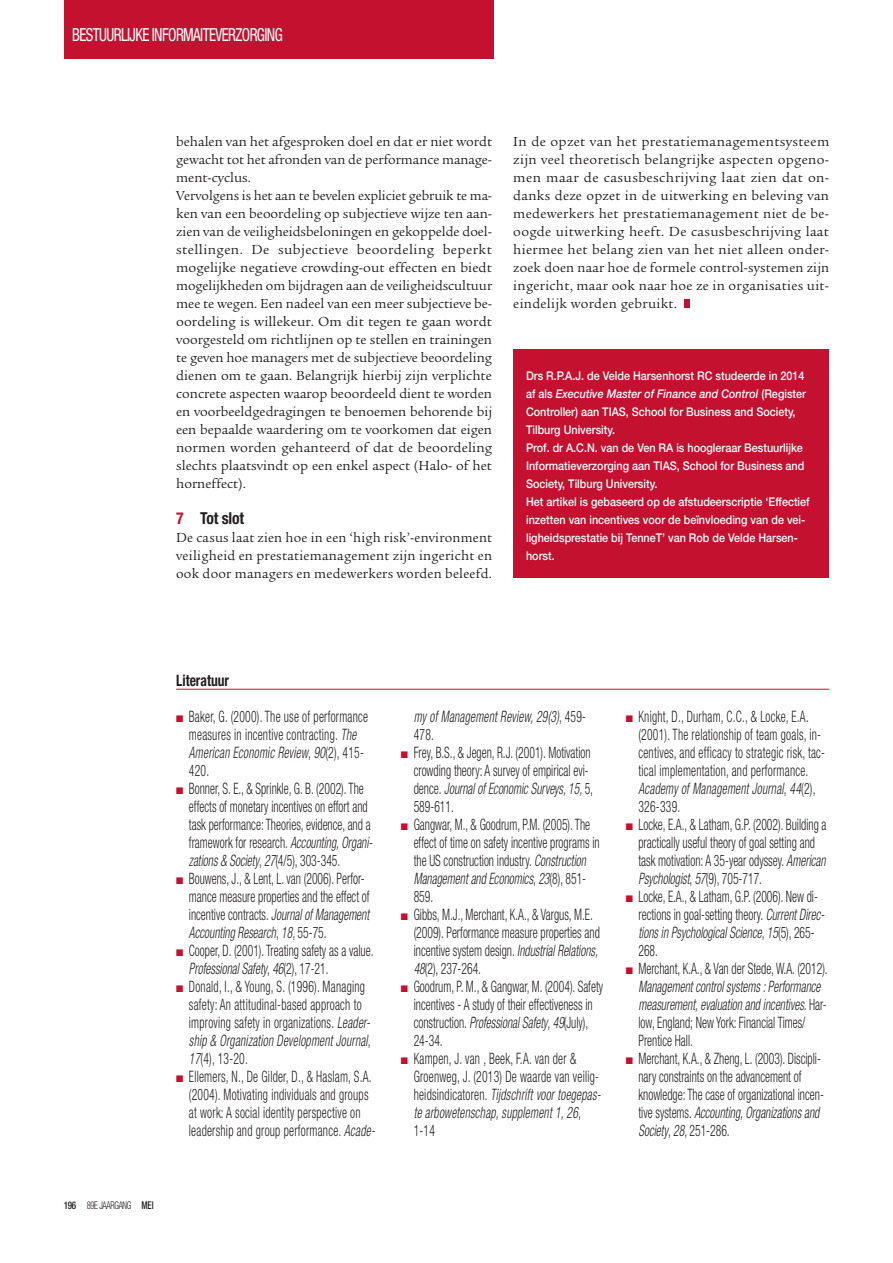
<style>
.page{position:relative;width:893px;height:1263px;background:#fff}
.page>*{position:absolute;margin:0;border:0;box-sizing:border-box;transform-origin:0 0}
.t1{font:condensed 18px "Helvetica Neue LT Std";letter-spacing:-.04em;color:#fff;scale:.84 1}
.t2{font:700 condensed 16.5px "Helvetica Neue LT Std";letter-spacing:-.01em;color:#231f20;scale:.95 1}
.t3{font:300 condensed 15.75px/18px "Helvetica Neue LT Std";color:#231f20;scale:.74 1}
.t4{font:300 condensed 15.75px/18px "Helvetica Neue LT Std";letter-spacing:.02em;color:#231f20;scale:.74 1}
.t5{font:italic 300 condensed 15.75px/18px "Helvetica Neue LT Std";letter-spacing:.02em;color:#231f20;scale:.74 1}
.t6{font:700 condensed 15.75px "Helvetica Neue LT Std";color:#231f20;scale:.86 1}
.t7{font:14.25px/18px "Legacy Serif Std";color:#231f20;text-align:justify}
.t8{font:500 12px/18px "Helvetica Neue LT Std";color:#fff;scale:.9 1}
.t9{font:300 condensed 10.65px "Helvetica Neue LT Std";letter-spacing:-.04em;color:#231f20;scale:.8 1}
.s1{color:#c41130}
.s2{font-style:italic}
.s3{font-weight:500;font-size:10.5px}
.s4{font-weight:500}
.s5{font-style:normal}
</style>
<div class="page">
<div style="left:64px;top:0;width:429px;height:58px;background:#c41130"></div>
<hr style="left:176px;top:689px;width:653px;height:1px;background:#c41130">
<div style="left:684px;top:299px;width:6px;height:9px;background:#c41130"></div>
<div style="left:513px;top:349px;width:316px;height:229px;background:#c41130"></div>
<p class="t1" style="left:72px;top:25px;width:252px">BESTUURLIJKE INFORMAITEVERZORGING</p>
<p class="t7" style="left:176px;top:133px;width:318px;text-align:left">behalen van het afgesproken doel en dat er niet wordt gewacht tot het afronden van de performance manage&shy;ment-cyclus.<br>Vervolgens is het aan te bevelen expliciet gebruik te ma&shy;ken van een beoordeling op subjectieve wijze ten aan&shy;zien van de veiligheidsbeloningen en gekoppelde doel&shy;stellingen. De subjectieve beoordeling beperkt mogelijke negatieve crowding-out effecten en biedt mogelijkheden om bijdragen aan de veiligheidscultuur mee te wegen. Een nadeel van een meer subjectieve be&shy;oordeling is willekeur. Om dit tegen te gaan wordt voorgesteld om richtlijnen op te stellen en trainingen te geven hoe managers met de subjectieve beoordeling dienen om te gaan. Belangrijk hierbij zijn verplichte concrete aspecten waarop beoordeeld dient te worden en voorbeeldgedragingen te benoemen behorende bij een bepaalde waardering om te voorkomen dat eigen normen worden gehanteerd of dat de beoordeling slechts plaatsvindt op een enkel aspect (Halo- of het horneffect).</p>
<p class="t2" style="left:176px;top:512px;width:73px"><span class="s1">7</span> Tot slot</p>
<p class="t7" style="left:176px;top:529px;width:317px">De casus laat zien hoe in een ‘high risk’-environment veiligheid en prestatiemanagement zijn ingericht en ook door managers en medewerkers worden beleefd.</p>
<p class="t7" style="left:513px;top:133px;width:317px">In de opzet van het prestatiemanagementsysteem zijn veel theoretisch belangrijke aspecten opgeno&shy;men maar de casusbeschrijving laat zien dat on&shy;danks deze opzet in de uitwerking en beleving van medewerkers het prestatiemanagement niet de be&shy;oogde uitwerking heeft. De casusbeschrijving laat hiermee het belang zien van het niet alleen onder&shy;zoek doen naar hoe de formele control-systemen zijn ingericht, maar ook naar hoe ze in organisaties uit&shy;eindelijk worden gebruikt.</p>
<p class="t8" style="left:526px;top:368px;width:317px">Drs R.P.A.J. de Velde Harsenhorst RC studeerde in 2014 af als <span class="s2">Executive Master of Finance and Control</span> (Register Controller) aan TIAS, School for Business and Society, Tilburg University.<br>Prof. dr A.C.N. van de Ven RA is hoogleraar Bestuurlijke Informatieverzorging aan TIAS, School for Business and Society, Tilburg University.<br>Het artikel is gebaseerd op de afstudeerscriptie ‘Effectief inzetten van incentives voor de beïnvloeding van de vei&shy;ligheidsprestatie bij TenneT’ van Rob de Velde Harsen&shy;horst.</p>
<p class="t6" style="left:176px;top:674px;width:63px">Literatuur</p>
<p class="t4" style="left:189px;top:708px;width:244px;text-indent:-13px"><span class="s1">■</span> Baker, G. (2000). The use of performance measures in incentive contracting. <span class="s2">The<br>American Economic Review</span>, <span class="s2">90</span>(2), 415-<br>420.</p>
<p class="t3" style="left:189px;top:780px;width:250px;text-indent:-13px"><span class="s1">■</span> Bonner, S. E., &amp; Sprinkle, G. B. (2002). The effects of monetary incentives on effort and task performance: Theories, evidence, and a framework for research. <span class="s2">Accounting, Organi&shy;zations &amp; Society</span>, <span class="s2">27</span>(4/5), 303-345.</p>
<p class="t3" style="left:189px;top:870px;width:246px;text-indent:-13px"><span class="s1">■</span> Bouwens, J., &amp; Lent, L. van (2006). Perfor&shy;mance measure properties and the effect of incentive contracts. <span class="s2">Journal of Management Accounting Research</span>, <span class="s2">18</span>, 55-75.</p>
<p class="t3" style="left:189px;top:942px;width:251px;text-indent:-13px"><span class="s1">■</span> Cooper, D. (2001). Treating safety as a value.<br><span class="s2">Professional Safety</span>, <span class="s2">46</span>(2), 17-21.</p>
<p class="t4" style="left:189px;top:978px;width:247px;text-indent:-13px"><span class="s1">■</span> Donald, I., &amp; Young, S. (1996). Managing safety: An attitudinal‐based approach to improving safety in organizations. <span class="s2">Leader&shy;ship &amp; Organization Development Journal</span>, <span class="s2">17</span>(4), 13-20.</p>
<p class="t4" style="left:189px;top:1068px;width:253px;text-indent:-13px"><span class="s1">■</span> Ellemers, N., De Gilder, D., &amp; Haslam, S.A. (2004). Motivating individuals and groups at work: A social identity perspective on leadership and group performance. <span class="s2">Acade-</span></p>
<p class="t9" style="left:64px;top:1201px;width:114px"><span class="s3">196</span> 89E JAARGANG <span class="s4">MEI</span></p>
<p class="t5" style="left:414px;top:707px;width:235px">my of Management Review, 29(3)<span class="s5">, 459-<br>478.</span></p>
<p class="t3" style="left:414px;top:744px;width:244px;text-indent:-13px"><span class="s1">■</span> Frey, B.S., &amp; Jegen, R.J. (2001). Motivation crowding theory: A survey of empirical evi&shy;dence. <span class="s2">Journal of Economic Surveys, 15,</span> 5, 589-611.</p>
<p class="t3" style="left:414px;top:816px;width:253px;text-indent:-13px"><span class="s1">■</span> Gangwar, M., &amp; Goodrum, P.M. (2005). The effect of time on safety incentive programs in the US construction industry. <span class="s2">Construction Management and Economics</span>, <span class="s2">23</span>(8), 851- 859.</p>
<p class="t3" style="left:414px;top:906px;width:253px;text-indent:-13px"><span class="s1">■</span> Gibbs, M.J., Merchant, K.A., &amp; Vargus, M.E. (2009). Performance measure properties and incentive system design. <span class="s2">Industrial Relations, 48</span>(2), 237-264.</p>
<p class="t3" style="left:414px;top:978px;width:258px;text-indent:-13px"><span class="s1">■</span> Goodrum, P. M., &amp; Gangwar, M. (2004). Safety incentives - A study of their effectiveness in construction. <span class="s2">Professional Safety</span>, <span class="s2">49</span>(July), 24-34.</p>
<p class="t4" style="left:414px;top:1050px;width:254px;text-indent:-13px"><span class="s1">■</span> Kampen, J. van , Beek, F.A. van der &amp; Groenweg, J. (2013) De waarde van veilig&shy;heidsindicatoren. <span class="s2">Tijdschrift voor toegepas&shy;te arbowetenschap, supplement 1, 26</span>, 1-14</p>
<p class="t4" style="left:638px;top:708px;width:254px;text-indent:-13px"><span class="s1">■</span> Knight, D., Durham, C.C., &amp; Locke, E.A. (2001). The relationship of team goals, in&shy;centives, and efficacy to strategic risk, tac&shy;tical implementation, and performance.<br><span class="s2">Academy of Management Journal</span>, <span class="s2">44</span>(2), 326-339.</p>
<p class="t3" style="left:638px;top:816px;width:256px;text-indent:-13px"><span class="s1">■</span> Locke, E.A., &amp; Latham, G.P. (2002). Building a practically useful theory of goal setting and task motivation: A 35-year odyssey. <span class="s2">American Psychologist</span>, <span class="s2">57</span>(9), 705-717.</p>
<p class="t3" style="left:638px;top:888px;width:253px;text-indent:-13px"><span class="s1">■</span> Locke, E.A., &amp; Latham, G.P. (2006). New di&shy;rections in goal-setting theory. <span class="s2">Current Direc&shy;tions in Psychological Science</span>, <span class="s2">15</span>(5), 265- 268.</p>
<p class="t3" style="left:638px;top:960px;width:257px;text-indent:-13px"><span class="s1">■</span> Merchant, K.A., &amp; Van der Stede, W.A. (2012).<br><span class="s2">Management control systems : Performance measurement, evaluation and incentives.</span> Har&shy;low, England; New York: Financial Times/ Prentice Hall.</p>
<p class="t3" style="left:638px;top:1050px;width:252px;text-indent:-13px"><span class="s1">■</span> Merchant, K.A., &amp; Zheng, L. (2003). Discipli&shy;nary constraints on the advancement of knowledge: The case of organizational incen&shy;tive systems. <span class="s2">Accounting, Organizations and Society</span>, <span class="s2">28</span>, 251-286.</p>
</div>
